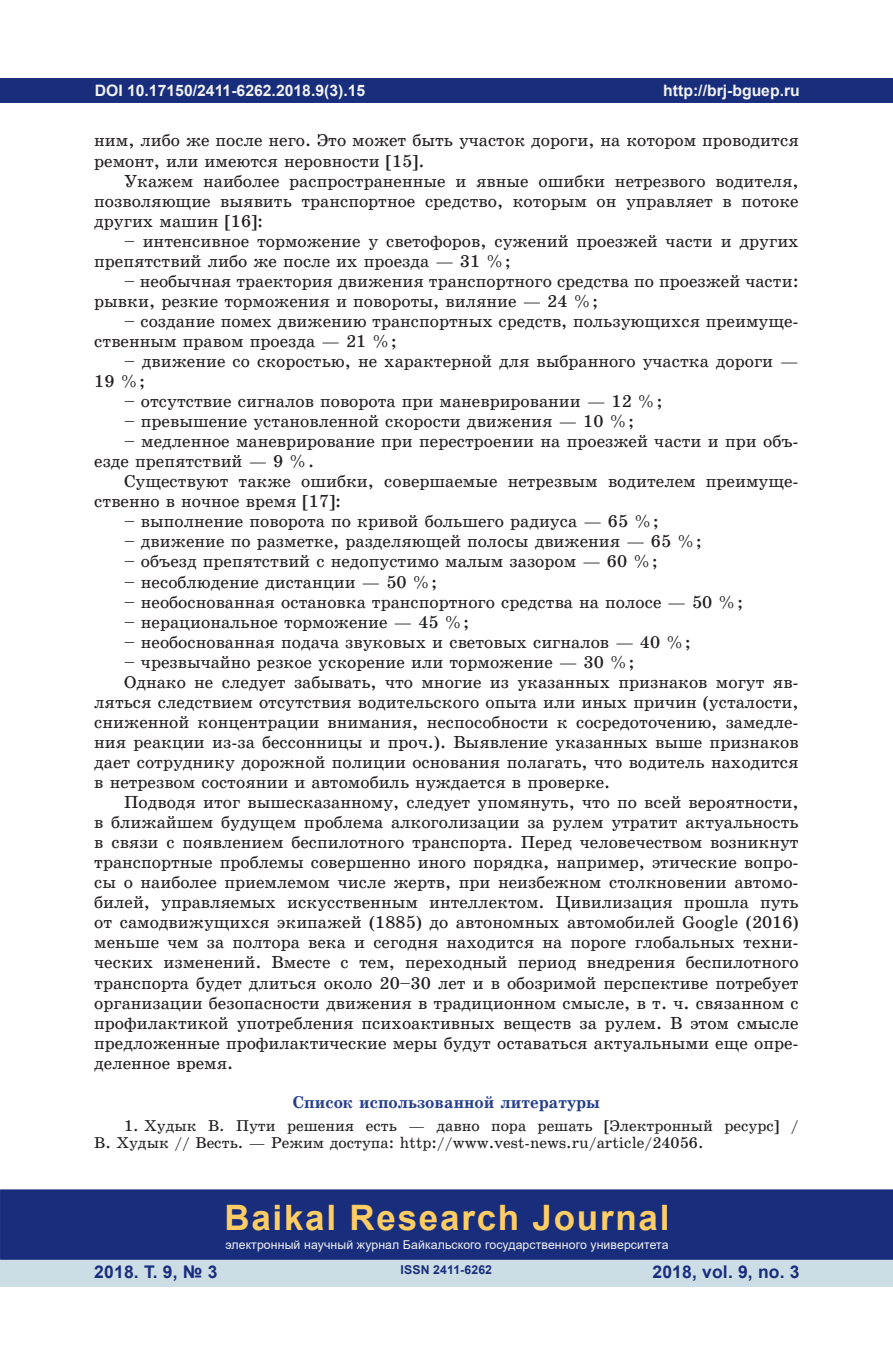
<style>
.page{position:relative;width:893px;height:1360px;background:#fff}
.page>*{position:absolute;margin:0;border:0;box-sizing:border-box;transform-origin:0 0}
.t1{font:700 35px "Arial";letter-spacing:.05em;color:#fecd64}
.t2{font:17.5px/20.1px "School Book C";color:#231f20}
.t3{font:700 17.5px "Arial";letter-spacing:.01em;color:#182d7c}
.t4{font:17.15px "School Book C Bold";color:#253f8e}
.t5{font:15.75px/17.8px "School Book C";color:#231f20}
.t6{font:700 15.75px "Arial";color:#f2f3f4}
.t7{font:12.25px "Arial";letter-spacing:.01em;color:#f2f3f4}
.t8{font:700 12.25px "Arial";letter-spacing:.01em;color:#182d7c}
</style>
<div class="page">
<div style="left:0;top:78px;width:893px;height:25px;background:#182d7c"></div>
<div style="left:0;top:1258px;width:893px;height:28px;background:#cddde6"></div>
<div style="left:0;top:1189px;width:893px;height:70px;background:#182d7c;border:2px solid #182d7c"></div>
<p class="t6" style="left:95px;top:79px;width:272px">DOI 10.17150/2411-6262.2018.9(3).15</p>
<p class="t2" style="left:94px;top:131px;width:706px">ним, либо же после него. Это может быть участок дороги, на котором проводится ремонт, или имеются неровности [15].</p>
<p class="t2" style="left:94px;top:171px;width:706px;text-align:justify;text-indent:30px">Укажем наиболее распространенные и явные ошибки нетрезвого водителя, позволяющие выявить транспортное средство, которым он управляет в потоке других машин [16]:</p>
<p class="t2" style="left:94px;top:231px;width:706px;text-indent:30px">– интенсивное торможение у светофоров, сужений проезжей части и других препятствий либо же после их проезда — 31 %;</p>
<p class="t2" style="left:94px;top:271px;width:706px;text-indent:30px">– необычная траектория движения транспортного средства по проезжей части: рывки, резкие торможения и повороты, виляние — 24 %;</p>
<p class="t2" style="left:94px;top:311px;width:706px;text-indent:30px">– создание помех движению транспортных средств, пользующихся преимуще&shy;ственным правом проезда — 21 %;</p>
<p class="t2" style="left:94px;top:351px;width:706px;text-indent:30px">– движение со скоростью, не характерной для выбранного участка дороги —<br>19 %;</p>
<p class="t2" style="left:124px;top:391px;width:540px">– отсутствие сигналов поворота при маневрировании — 12 %;</p>
<p class="t2" style="left:124px;top:411px;width:512px">– превышение установленной скорости движения — 10 %;</p>
<p class="t2" style="left:94px;top:431px;width:706px;text-indent:30px">– медленное маневрирование при перестроении на проезжей части и при объ&shy;езде препятствий — 9 %.</p>
<p class="t2" style="left:94px;top:471px;width:706px;text-indent:30px">Существуют также ошибки, совершаемые нетрезвым водителем преимуще&shy;ственно в ночное время [17]:</p>
<p class="t2" style="left:124px;top:511px;width:536px">– выполнение поворота по кривой большего радиуса — 65 %;</p>
<p class="t2" style="left:124px;top:531px;width:579px">– движение по разметке, разделяющей полосы движения — 65 %;</p>
<p class="t2" style="left:124px;top:551px;width:535px">– объезд препятствий с недопустимо малым зазором — 60 %;</p>
<p class="t2" style="left:124px;top:571px;width:315px">– несоблюдение дистанции — 50 %;</p>
<p class="t2" style="left:124px;top:591px;width:621px">– необоснованная остановка транспортного средства на полосе — 50 %;</p>
<p class="t2" style="left:124px;top:612px;width:347px">– нерациональное торможение — 45 %;</p>
<p class="t2" style="left:124px;top:632px;width:568px">– необоснованная подача звуковых и световых сигналов — 40 %;</p>
<p class="t2" style="left:124px;top:652px;width:512px">– чрезвычайно резкое ускорение или торможение — 30 %;</p>
<p class="t2" style="left:124px;top:672px;width:676px">Однако не следует забывать, что многие из указанных признаков могут яв-</p>
<p class="t2" style="left:94px;top:692px;width:706px">ляться следствием отсутствия водительского опыта или иных причин (усталости,</p>
<p class="t2" style="left:94px;top:712px;width:706px">сниженной концентрации внимания, неспособности к сосредоточению, замедле-</p>
<p class="t2" style="left:94px;top:732px;width:706px">ния реакции из-за бессонницы и проч.). Выявление указанных выше признаков</p>
<p class="t2" style="left:94px;top:752px;width:706px">дает сотруднику дорожной полиции основания полагать, что водитель находится</p>
<p class="t2" style="left:94px;top:772px;width:518px">в нетрезвом состоянии и автомобиль нуждается в проверке.</p>
<p class="t2" style="left:124px;top:792px;width:676px">Подводя итог вышесказанному, следует упомянуть, что по всей вероятности,</p>
<p class="t2" style="left:94px;top:812px;width:706px">в ближайшем будущем проблема алкоголизации за рулем утратит актуальность</p>
<p class="t2" style="left:94px;top:832px;width:706px">в связи с появлением беспилотного транспорта. Перед человечеством возникнут</p>
<p class="t2" style="left:94px;top:852px;width:706px">транспортные проблемы совершенно иного порядка, например, этические вопро-</p>
<p class="t2" style="left:94px;top:872px;width:706px">сы о наиболее приемлемом числе жертв, при неизбежном столкновении автомо-</p>
<p class="t2" style="left:94px;top:892px;width:706px">билей, управляемых искусственным интеллектом. Цивилизация прошла путь</p>
<p class="t2" style="left:94px;top:912px;width:706px">от самодвижущихся экипажей (1885) до автономных автомобилей Google (2016)</p>
<p class="t2" style="left:94px;top:932px;width:706px">меньше чем за полтора века и сегодня находится на пороге глобальных техни-</p>
<p class="t2" style="left:94px;top:952px;width:706px">ческих изменений. Вместе с тем, переходный период внедрения беспилотного</p>
<p class="t2" style="left:94px;top:972px;width:706px">транспорта будет длиться около 20–30 лет и в обозримой перспективе потребует</p>
<p class="t2" style="left:94px;top:992px;width:706px">организации безопасности движения в традиционном смысле, в т. ч. связанном с</p>
<p class="t2" style="left:94px;top:1012px;width:706px">профилактикой употребления психоактивных веществ за рулем. В этом смысле</p>
<p class="t2" style="left:94px;top:1032px;width:706px">предложенные профилактические меры будут оставаться актуальными еще опре-</p>
<p class="t2" style="left:94px;top:1052px;width:140px">деленное время.</p>
<p class="t4" style="left:293px;top:1092px;width:309px">Список использованной литературы</p>
<p class="t5" style="left:94px;top:1116px;width:706px;text-indent:30px">1. Худык В. Пути решения есть — давно пора решать [Электронный ресурс] /<br>В. Худык // Весть. — Режим доступа: http://www.vest-news.ru/article/24056.</p>
<p class="t6" style="left:663px;top:79px;width:138px">http://brj-bguep.ru</p>
<p class="t6" style="left:348px;top:79px;width:10px">7</p>
<h1 class="t1" style="left:224px;top:1192px;width:447px">Baikal Research Journal</h1>
<p class="t7" style="left:225px;top:1236px;width:445px">электронный научный журнал Байкальского государственного университета</p>
<p class="t3" style="left:94px;top:1259px;width:125px">2018. Т. 9, № 3</p>
<p class="t8" style="left:401px;top:1261px;width:93px">ISSN 2411-6262</p>
<p class="t3" style="left:652px;top:1259px;width:149px">2018, vol. 9, no. 3</p>
</div>
